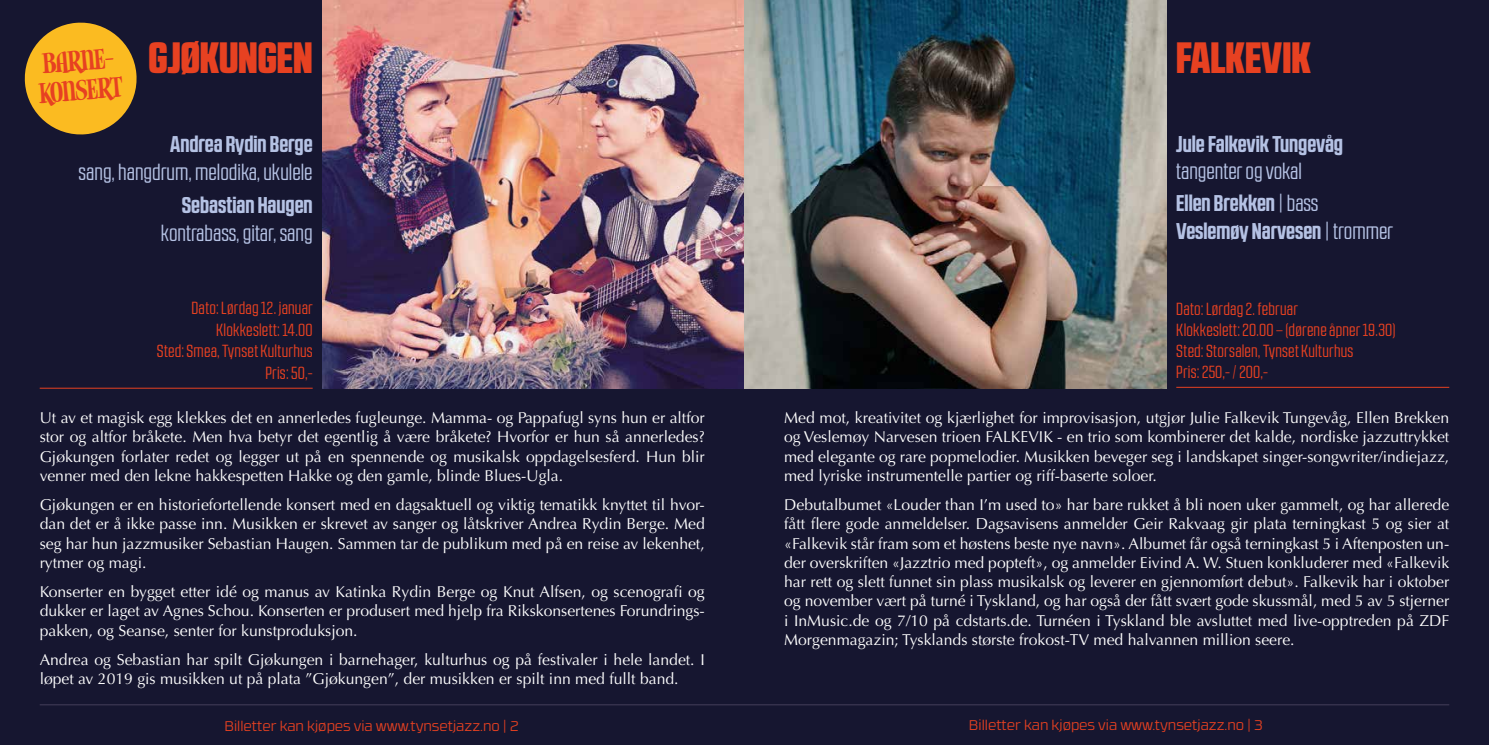
<style>
.page{position:relative;width:1489px;height:745px;background:#fff}
.page>*{position:absolute;margin:0;border:0;box-sizing:border-box;transform-origin:0 0}
.t1{font:900 43.75px "RB No 2.1 a";color:#e74121}
.t2{font:28px/29.8px "LHF Wade Grotesque";color:#e74121}
.t3{font:22.75px/32.4px "RB No 2.1 a";color:#b5c2e4}
.t4{font:700 22.75px "RB No 2.1 a";color:#b5c2e4}
.t5{font:17.5px/21px "RB No 2.1 a";letter-spacing:.015em;color:#e74121}
.t6{font:15.75px/19.2px "Optima";color:#fff;text-align:justify}
.t7{font:300 14px "RB No 3.1";color:#e74121}
.s1{font-weight:700}
.s2{font-weight:400}
</style>
<div class="page">
<div style="left:0;top:0;width:1488px;height:744px;background:#161630"></div>
<hr style="left:40px;top:704px;width:1409px;height:1px;background:#453f5a">
<img style="left:322px;top:0;width:844px;height:388px">
<hr style="left:1176px;top:386px;width:273px;height:1px;background:#e74121">
<hr style="left:40px;top:387px;width:273px;height:1px;background:#e74121">
<svg style="left:24px;top:22px;width:113px;height:113px"></svg>
<h2 class="t2" style="left:35px;top:48px;width:86px;rotate:-5deg">BARNE-<br>KONSERT</h2>
<h1 class="t1" style="left:148px;top:31px;width:166px">GJØKUNGEN</h1>
<h1 class="t1" style="left:1176px;top:31px;width:136px">FALKEVIK</h1>
<h3 class="t4" style="left:170px;top:131px;width:144px">Andrea Rydin Berge</h3>
<h3 class="t3" style="left:79px;top:156px;width:235px">sang, hangdrum, melodika, ukulele</h3>
<h3 class="t4" style="left:182px;top:191px;width:132px">Sebastian Haugen</h3>
<h3 class="t3" style="left:161px;top:216px;width:153px">kontrabass, gitar, sang</h3>
<p class="t5" style="left:157px;top:297px;width:157px;line-height:21.5px;text-align:right">Dato: Lørdag 12. januar<br>Klokkeslett: 14.00<br>Sted: Smea, Tynset Kulturhus<br>Pris: 50,-</p>
<p class="t6" style="left:40px;top:408px;width:666px">Ut av et magisk egg klekkes det en annerledes fugleunge. Mamma- og Pappafugl syns hun er altfor stor og altfor bråkete. Men hva betyr det egentlig å være bråkete? Hvorfor er hun så annerledes?<br>Gjøkungen forlater redet og legger ut på en spennende og musikalsk oppdagelsesferd. Hun blir venner med den lekne hakkespetten Hakke og den gamle, blinde Blues-Ugla.</p>
<p class="t6" style="left:40px;top:495px;width:666px">Gjøkungen er en historiefortellende konsert med en dagsaktuell og viktig tematikk knyttet til hvor&shy;dan det er å ikke passe inn. Musikken er skrevet av sanger og låtskriver Andrea Rydin Berge. Med seg har hun jazzmusiker Sebastian Haugen. Sammen tar de publikum med på en reise av lekenhet, rytmer og magi.</p>
<p class="t6" style="left:40px;top:582px;width:666px">Konserter en bygget etter idé og manus av Katinka Rydin Berge og Knut Alfsen, og scenografi og dukker er laget av Agnes Schou. Konserten er produsert med hjelp fra Rikskonsertenes Forundrings&shy;pakken, og Seanse, senter for kunstproduksjon.</p>
<p class="t6" style="left:40px;top:649px;width:666px">Andrea og Sebastian har spilt Gjøkungen i barnehager, kulturhus og på festivaler i hele landet. I løpet av 2019 gis musikken ut på plata ”Gjøkungen”, der musikken er spilt inn med fullt band.</p>
<h3 class="t4" style="left:1176px;top:130px;width:168px">Jule Falkevik Tungevåg</h3>
<h3 class="t3" style="left:1176px;top:154px;width:144px">tangenter og vokal<br><span class="s1">Ellen Brekken</span> | bass</h3>
<h3 class="t4" style="left:1176px;top:217px;width:218px">Veslemøy Narvesen <span class="s2">| trommer</span></h3>
<p class="t5" style="left:1176px;top:297px;width:221px">Dato: Lørdag 2. februar<br>Klokkeslett: 20.00 – (dørene åpner 19.30)<br>Sted: Storsalen, Tynset Kulturhus<br>Pris: 250,- / 200,-</p>
<p class="t6" style="left:784px;top:408px;width:666px">Med mot, kreativitet og kjærlighet for improvisasjon, utgjør Julie Falkevik Tungevåg, Ellen Brekken og Veslemøy Narvesen trioen FALKEVIK - en trio som kombinerer det kalde, nordiske jazzuttrykket med elegante og rare popmelodier. Musikken beveger seg i landskapet singer-songwriter/indiejazz, med lyriske instrumentelle partier og riff-baserte soloer.</p>
<p class="t6" style="left:784px;top:495px;width:666px">Debutalbumet «Louder than I’m used to» har bare rukket å bli noen uker gammelt, og har allerede fått flere gode anmeldelser. Dagsavisens anmelder Geir Rakvaag gir plata terningkast 5 og sier at «Falkevik står fram som et høstens beste nye navn». Albumet får også terningkast 5 i Aftenposten un&shy;der overskriften «Jazztrio med popteft», og anmelder Eivind A. W. Stuen konkluderer med «Falkevik har rett og slett funnet sin plass musikalsk og leverer en gjennomført debut». Falkevik har i oktober og november vært på turné i Tyskland, og har også der fått svært gode skussmål, med 5 av 5 stjerner i InMusic.de og 7/10 på cdstarts.de. Turnéen i Tyskland ble avsluttet med live-opptreden på ZDF Morgenmagazin; Tysklands største frokost-TV med halvannen million seere.</p>
<p class="t7" style="left:224px;top:715px;width:295px">Billetter kan kjøpes via www.tynsetjazz.no | 2</p>
<p class="t7" style="left:968px;top:714px;width:296px">Billetter kan kjøpes via www.tynsetjazz.no | 3</p>
</div>
